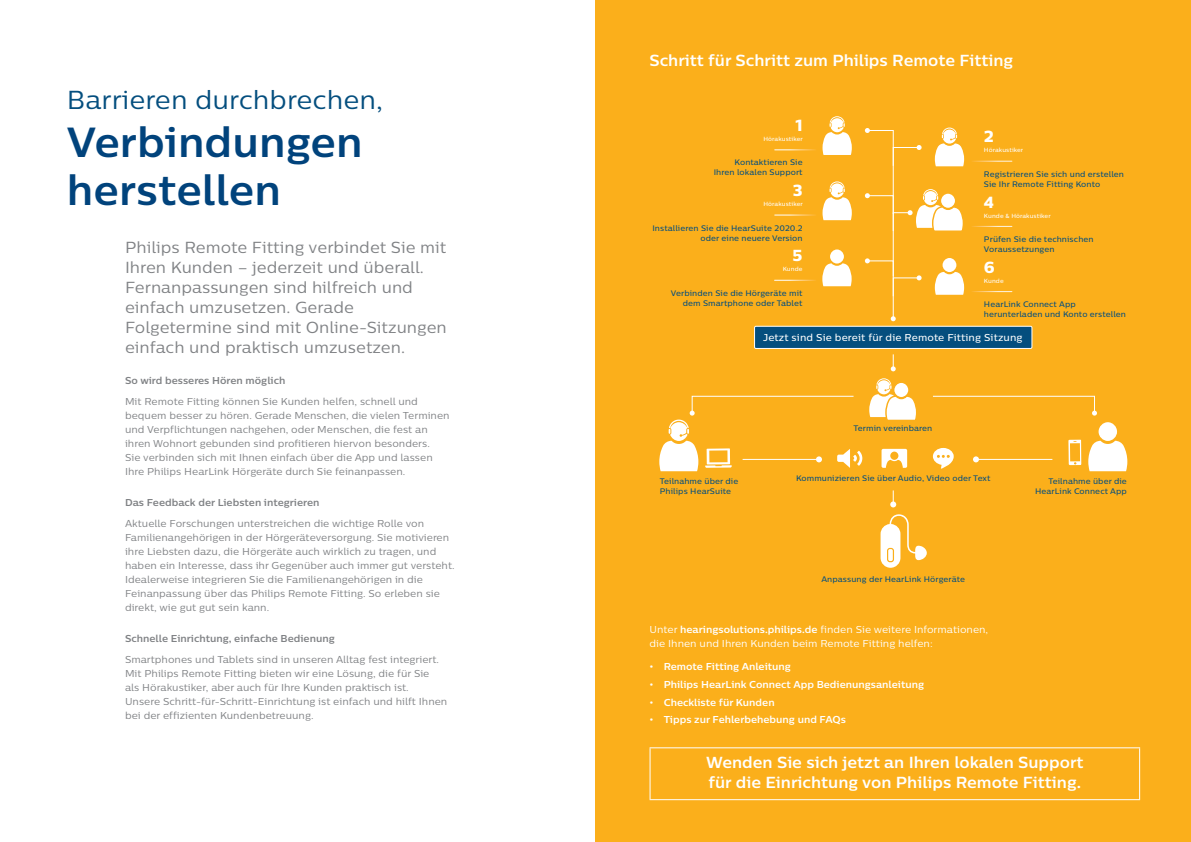
<style>
.page{position:relative;width:1191px;height:842px;background:#fff}
.page>*{position:absolute;margin:0;border:0;box-sizing:border-box;transform-origin:0 0}
.t1{font:700 42px/48px "Centrale Sans";color:#01437c}
.t2{font:26px "Centrale Sans";color:#044e7e}
.t3{font:16px/20px "Centrale Sans";color:#808285}
.t4{font:700 16px/20px "Centrale Sans";color:#fff}
.t5{font:16px "Centrale Sans X Bold";color:#fff}
.t6{font:10px/14px "Centrale Sans";color:#808285}
.t7{font:700 10px "Centrale Sans";color:#fff}
.t8{font:10px/14px "Centrale Sans";color:#fff}
.t9{font:700 10px "Centrale Sans";color:#808285}
.t10{font:500 10px "Centrale Sans";letter-spacing:.01em;color:#fff}
.t11{font:500 8px/10px "Centrale Sans";letter-spacing:.01em;color:#044e7e}
.t12{font:500 6px "Centrale Sans";letter-spacing:.01em;color:#fff}
.s1{font-weight:700}
</style>
<div class="page">
<div style="left:595px;top:0;width:596px;height:842px;background:#fbaf1b"></div>
<hr style="left:649px;top:747px;width:491px;height:1px;background:#fff">
<hr style="left:649px;top:748px;width:1px;height:51px;background:#fff">
<hr style="left:1139px;top:748px;width:1px;height:51px;background:#fff">
<hr style="left:649px;top:799px;width:491px;height:1px;background:#fff">
<svg style="left:705px;top:448px;width:27px;height:20px"></svg>
<div style="left:691px;top:396px;width:404px;height:18px;border:1px solid #fff"></div>
<svg style="left:1092px;top:411px;width:5px;height:5px"></svg>
<div style="left:754px;top:326px;width:278px;height:22px;background:#044e7e"></div>
<div style="left:754px;top:326px;width:278px;height:23px;border:1px solid #fff"></div>
<svg style="left:933px;top:448px;width:20px;height:21px"></svg>
<svg style="left:837px;top:449px;width:25px;height:19px"></svg>
<svg style="left:881px;top:449px;width:26px;height:19px"></svg>
<div style="left:890px;top:452px;width:8px;height:8px;background:#fbaf1b;border-radius:50%"></div>
<div style="left:853px;top:388px;width:80px;height:17px;background:#fbaf1b"></div>
<svg style="left:969px;top:291px;width:43px;height:1px"></svg>
<svg style="left:822px;top:116px;width:30px;height:39px"></svg>
<svg style="left:774px;top:149px;width:43px;height:1px"></svg>
<svg style="left:969px;top:161px;width:43px;height:1px"></svg>
<svg style="left:822px;top:181px;width:30px;height:39px"></svg>
<svg style="left:774px;top:215px;width:43px;height:1px"></svg>
<svg style="left:822px;top:263px;width:29px;height:23px"></svg>
<div style="left:830px;top:249px;width:14px;height:15px;background:#fff;border-radius:50%"></div>
<svg style="left:774px;top:280px;width:42px;height:1px"></svg>
<svg style="left:969px;top:226px;width:43px;height:1px"></svg>
<svg style="left:869px;top:378px;width:49px;height:42px"></svg>
<svg style="left:893px;top:382px;width:16px;height:16px"></svg>
<div style="left:893px;top:381px;width:16px;height:17px;border:1px solid #fbaf1b;border-radius:50%"></div>
<svg style="left:659px;top:411px;width:39px;height:60px"></svg>
<svg style="left:1088px;top:441px;width:39px;height:30px"></svg>
<div style="left:1098px;top:422px;width:19px;height:19px;background:#fff;border-radius:50%"></div>
<hr style="left:742px;top:459px;width:77px;height:1px;background:#fff">
<svg style="left:816px;top:456px;width:6px;height:6px"></svg>
<hr style="left:976px;top:459px;width:76px;height:1px;background:#fff">
<svg style="left:973px;top:456px;width:6px;height:6px"></svg>
<svg style="left:1068px;top:439px;width:13px;height:26px"></svg>
<svg style="left:890px;top:354px;width:5px;height:17px"></svg>
<svg style="left:890px;top:490px;width:6px;height:17px"></svg>
<svg style="left:865px;top:128px;width:99px;height:193px"></svg>
<svg style="left:880px;top:514px;width:46px;height:54px"></svg>
<svg style="left:888px;top:549px;width:4px;height:12px"></svg>
<h2 class="t2" style="left:67px;top:83px;width:318px">Barrieren durchbrechen,</h2>
<h1 class="t1" style="left:67px;top:117px;width:297px">Verbindungen herstellen</h1>
<h3 class="t3" style="left:125px;top:237px;width:323px">Philips Remote Fitting verbindet Sie mit Ihren Kunden – jederzeit und überall.<br>Fernanpassungen sind hilfreich und einfach umzusetzen. Gerade Folgetermine sind mit Online-Sitzungen einfach und praktisch umzusetzen.</h3>
<p class="t9" style="left:125px;top:374px;width:162px">So wird besseres Hören möglich</p>
<p class="t6" style="left:125px;top:394px;width:326px">Mit Remote Fitting können Sie Kunden helfen, schnell und bequem besser zu hören. Gerade Menschen, die vielen Terminen und Verpflichtungen nachgehen, oder Menschen, die fest an ihren Wohnort gebunden sind profitieren hiervon besonders.<br>Sie verbinden sich mit Ihnen einfach über die App und lassen Ihre Philips HearLink Hörgeräte durch Sie feinanpassen.</p>
<p class="t9" style="left:125px;top:496px;width:196px">Das Feedback der Liebsten integrieren</p>
<p class="t6" style="left:125px;top:517px;width:331px">Aktuelle Forschungen unterstreichen die wichtige Rolle von Familienangehörigen in der Hörgeräteversorgung. Sie motivieren ihre Liebsten dazu, die Hörgeräte auch wirklich zu tragen, und haben ein Interesse, dass ihr Gegenüber auch immer gut versteht.<br>Idealerweise integrieren Sie die Familienangehörigen in die Feinanpassung über das Philips Remote Fitting. So erleben sie direkt, wie gut gut sein kann.</p>
<p class="t9" style="left:125px;top:632px;width:211px">Schnelle Einrichtung, einfache Bedienung</p>
<p class="t6" style="left:125px;top:653px;width:324px">Smartphones und Tablets sind in unseren Alltag fest integriert.<br>Mit Philips Remote Fitting bieten wir eine Lösung, die für Sie<br>als Hörakustiker, aber auch für Ihre Kunden praktisch ist.<br>Unsere Schritt-für-Schritt-Einrichtung ist einfach und hilft Ihnen bei der effizienten Kundenbetreuung.</p>
<h3 class="t4" style="left:649px;top:50px;width:365px">Schritt für Schritt zum Philips Remote Fitting</h3>
<h3 class="t5" style="left:795px;top:115px;width:9px">1</h3>
<p class="t12" style="left:763px;top:135px;width:41px">Hörakustiker</p>
<p class="t11" style="left:713px;top:157px;width:90px;text-align:right">Kontaktieren Sie<br>Ihren lokalen Support</p>
<h3 class="t5" style="left:792px;top:180px;width:11px">3</h3>
<p class="t12" style="left:763px;top:200px;width:41px">Hörakustiker</p>
<p class="t11" style="left:652px;top:223px;width:152px;text-align:right">Installieren Sie die HearSuite 2020.2 oder eine neuere Version</p>
<h3 class="t5" style="left:792px;top:245px;width:11px">5</h3>
<p class="t12" style="left:782px;top:266px;width:21px">Kunde</p>
<p class="t11" style="left:671px;top:288px;width:133px;text-align:right">Verbinden Sie die Hörgeräte mit dem Smartphone oder Tablet</p>
<h3 class="t5" style="left:984px;top:126px;width:12px">2</h3>
<p class="t12" style="left:984px;top:146px;width:41px">Hörakustiker</p>
<p class="t11" style="left:984px;top:169px;width:141px">Registrieren Sie sich und erstellen<br>Sie Ihr Remote Fitting Konto</p>
<h3 class="t5" style="left:984px;top:191px;width:12px">4</h3>
<p class="t12" style="left:984px;top:212px;width:68px">Kunde &amp; Hörakustiker</p>
<p class="t11" style="left:984px;top:234px;width:111px">Prüfen Sie die technischen<br>Voraussetzungen</p>
<h3 class="t5" style="left:984px;top:257px;width:12px">6</h3>
<p class="t12" style="left:984px;top:277px;width:21px">Kunde</p>
<p class="t11" style="left:984px;top:299px;width:144px">HearLink Connect App herunterladen und Konto erstellen</p>
<p class="t10" style="left:763px;top:331px;width:261px">Jetzt sind Sie bereit für die Remote Fitting Sitzung</p>
<p class="t11" style="left:853px;top:423px;width:80px">Termin vereinbaren</p>
<p class="t11" style="left:796px;top:473px;width:196px">Kommunizieren Sie über Audio, Video oder Text</p>
<p class="t11" style="left:660px;top:476px;width:80px">Teilnahme über die<br>Philips HearSuite</p>
<p class="t11" style="left:1035px;top:476px;width:93px;text-align:right">Teilnahme über die<br>HearLink Connect App</p>
<p class="t11" style="left:821px;top:573px;width:145px">Anpassung der HearLink Hörgeräte</p>
<p class="t8" style="left:649px;top:622px;width:340px">Unter <span class="s1">hearingsolutions.philips.de</span> finden Sie weitere Informationen, die Ihnen und Ihren Kunden beim Remote Fitting helfen:</p>
<p class="t7" style="left:649px;top:660px;width:143px">• Remote Fitting Anleitung</p>
<p class="t7" style="left:649px;top:678px;width:276px">• Philips HearLink Connect App Bedienungsanleitung</p>
<p class="t7" style="left:649px;top:696px;width:127px">• Checkliste für Kunden</p>
<p class="t7" style="left:649px;top:713px;width:198px">• Tipps zur Fehlerbehebung und FAQs</p>
<h3 class="t4" style="left:706px;top:752px;width:379px">Wenden Sie sich jetzt an Ihren lokalen Support für die Einrichtung von Philips Remote Fitting.</h3>
</div>
